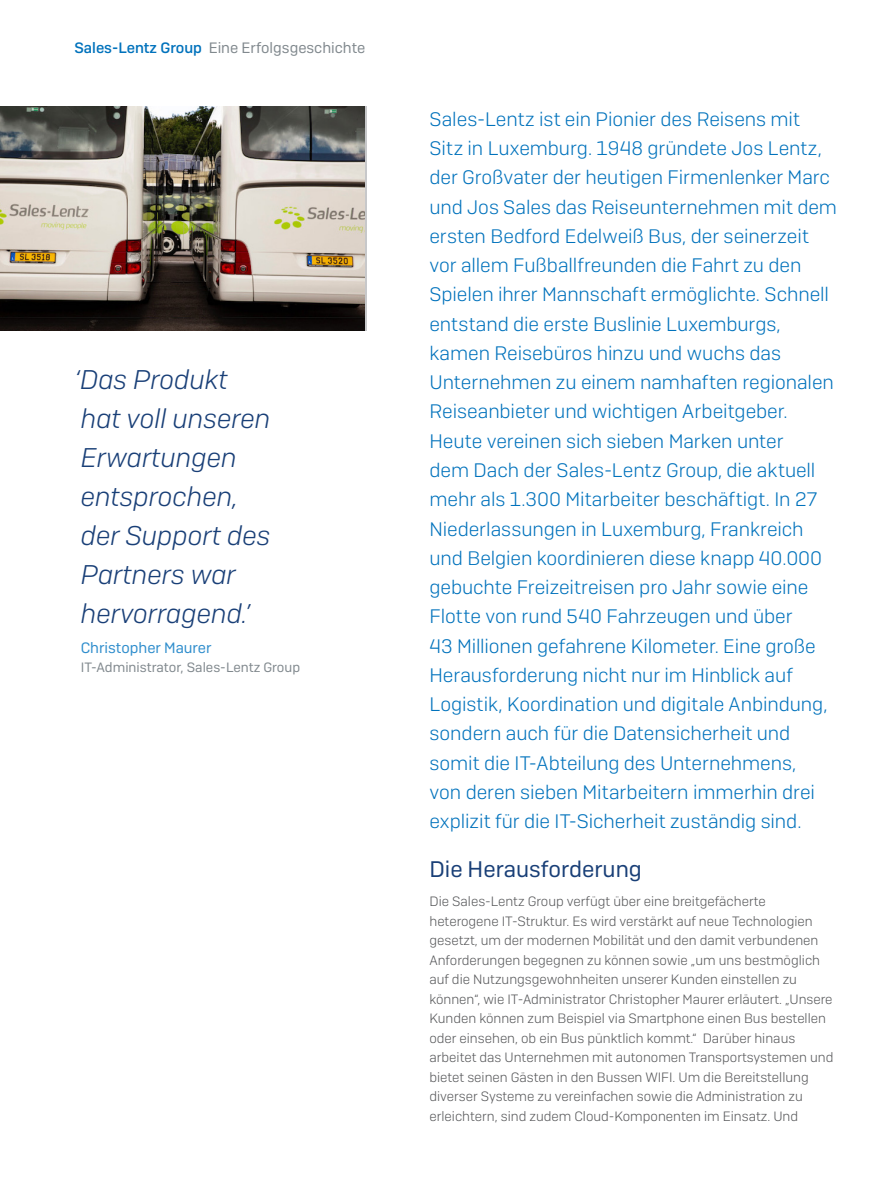
<style>
.page{position:relative;width:893px;height:1191px;background:#fff}
.page>*{position:absolute;margin:0;border:0;box-sizing:border-box;transform-origin:0 0}
.Qoute{font:italic 300 27px/39px "Sophos Sans";color:#193f77}
.Subheading_1{font:22.5px "Sophos Sans";color:#193f77}
.Heading_Intro{font:300 19.5px/29.2px "Sophos Sans";letter-spacing:-.005em;color:#0072bc}
.t1{font:15px "Sophos Sans";color:#81898e}
.Acreditation{font:15px "Sophos Sans";color:#308ecd}
.Body_Copy{font:300 13.5px/19.5px "Sophos Sans";color:#57585a}
.Job_Title{font:13.5px "Sophos Sans";color:#81898e}
.s1{font-weight:500;color:#0072bc}
</style>
<div class="page">
<img style="left:0;top:106px;width:364px;height:225px">
<p class="t1" style="left:74px;top:39px;width:293px"><span class="s1">Sales-Lentz Group</span> Eine Erfolgsgeschichte</p>
<p class="Qoute" style="left:74px;top:360px;width:198px">‘Das Produkt hat voll unseren<br>Erwartungen entsprochen, der Support des<br>Partners war hervorragend.’</p>
<p class="Acreditation" style="left:81px;top:638px;width:132px">Christopher Maurer</p>
<p class="Job_Title" style="left:81px;top:659px;width:221px">IT-Administrator, Sales-Lentz Group</p>
<p class="Heading_Intro" style="left:429px;top:104px;width:409px">Sales-Lentz ist ein Pionier des Reisens mit Sitz in Luxemburg. 1948 gründete Jos Lentz, der Großvater der heutigen Firmenlenker Marc und Jos Sales das Reiseunternehmen mit dem ersten Bedford Edelweiß Bus, der seinerzeit vor allem Fußballfreunden die Fahrt zu den Spielen ihrer Mannschaft ermöglichte. Schnell entstand die erste Buslinie Luxemburgs, kamen Reisebüros hinzu und wuchs das Unternehmen zu einem namhaften regionalen Reiseanbieter und wichtigen Arbeitgeber.<br>Heute vereinen sich sieben Marken unter<br>dem Dach der Sales-Lentz Group, die aktuell mehr als 1.300 Mitarbeiter beschäftigt. In 27<br>Niederlassungen in Luxemburg, Frankreich und Belgien koordinieren diese knapp 40.000 gebuchte Freizeitreisen pro Jahr sowie eine Flotte von rund 540 Fahrzeugen und über<br>43 Millionen gefahrene Kilometer. Eine große Herausforderung nicht nur im Hinblick auf Logistik, Koordination und digitale Anbindung, sondern auch für die Datensicherheit und somit die IT-Abteilung des Unternehmens,<br>von deren sieben Mitarbeitern immerhin drei explizit für die IT-Sicherheit zuständig sind.</p>
<p class="Subheading_1" style="left:429px;top:855px;width:214px">Die Herausforderung</p>
<p class="Body_Copy" style="left:429px;top:891px;width:405px">Die Sales-Lentz Group verfügt über eine breitgefächerte heterogene IT-Struktur. Es wird verstärkt auf neue Technologien gesetzt, um der modernen Mobilität und den damit verbundenen Anforderungen begegnen zu können sowie „um uns bestmöglich auf die Nutzungsgewohnheiten unserer Kunden einstellen zu können“, wie IT-Administrator Christopher Maurer erläutert. „Unsere Kunden können zum Beispiel via Smartphone einen Bus bestellen oder einsehen, ob ein Bus pünktlich kommt.“ Darüber hinaus arbeitet das Unternehmen mit autonomen Transportsystemen und bietet seinen Gästen in den Bussen WIFI. Um die Bereitstellung diverser Systeme zu vereinfachen sowie die Administration zu erleichtern, sind zudem Cloud-Komponenten im Einsatz. Und</p>
</div>
